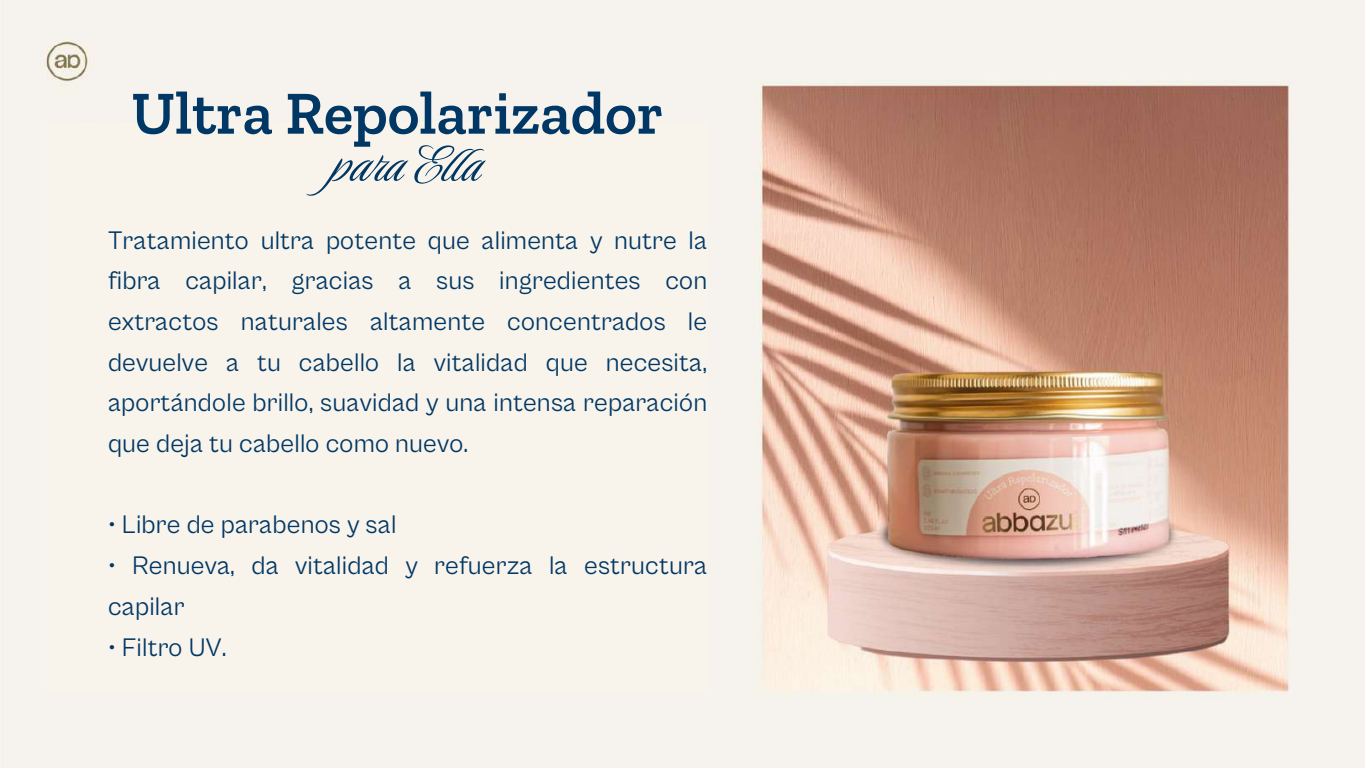
<style>
.page{position:relative;width:1365px;height:768px;background:#fff}
.page>*{position:absolute;margin:0;border:0;box-sizing:border-box;transform-origin:0 0}
.t1{font:600 61.25px "Zilla Slab";color:#003764}
.t2{font:61.25px "Luxurious Script";color:#003764}
.t3{font:26.25px/40.6px "Cabinet Grotesk";letter-spacing:.005em;color:#003764;text-align:justify}
</style>
<div class="page">
<img style="left:0;top:0;width:1365px;height:768px">
<div style="left:47px;top:122px;width:660px;height:569px;background:#f8f3eb"></div>
<h1 class="t1" style="left:131px;top:76px;width:534px">Ultra Repolarizador</h1>
<h1 class="t2" style="left:328px;top:129px;width:155px">para El a</h1>
<p class="t3" style="left:108px;top:220px;width:601px">Tratamiento ultra potente que alimenta y nutre la fibra capilar, gracias a sus ingredientes con extractos naturales altamente concentrados le devuelve a tu cabello la vitalidad que necesita, aportándole brillo, suavidad y una intensa reparación que deja tu cabello como nuevo.</p>
<p class="t3" style="left:108px;top:505px;width:290px">• Libre de parabenos y sal</p>
<p class="t3" style="left:108px;top:546px;width:601px">• Renueva, da vitalidad y refuerza la estructura capilar</p>
<p class="t3" style="left:108px;top:627px;width:120px">• Filtro UV.</p>
</div>
